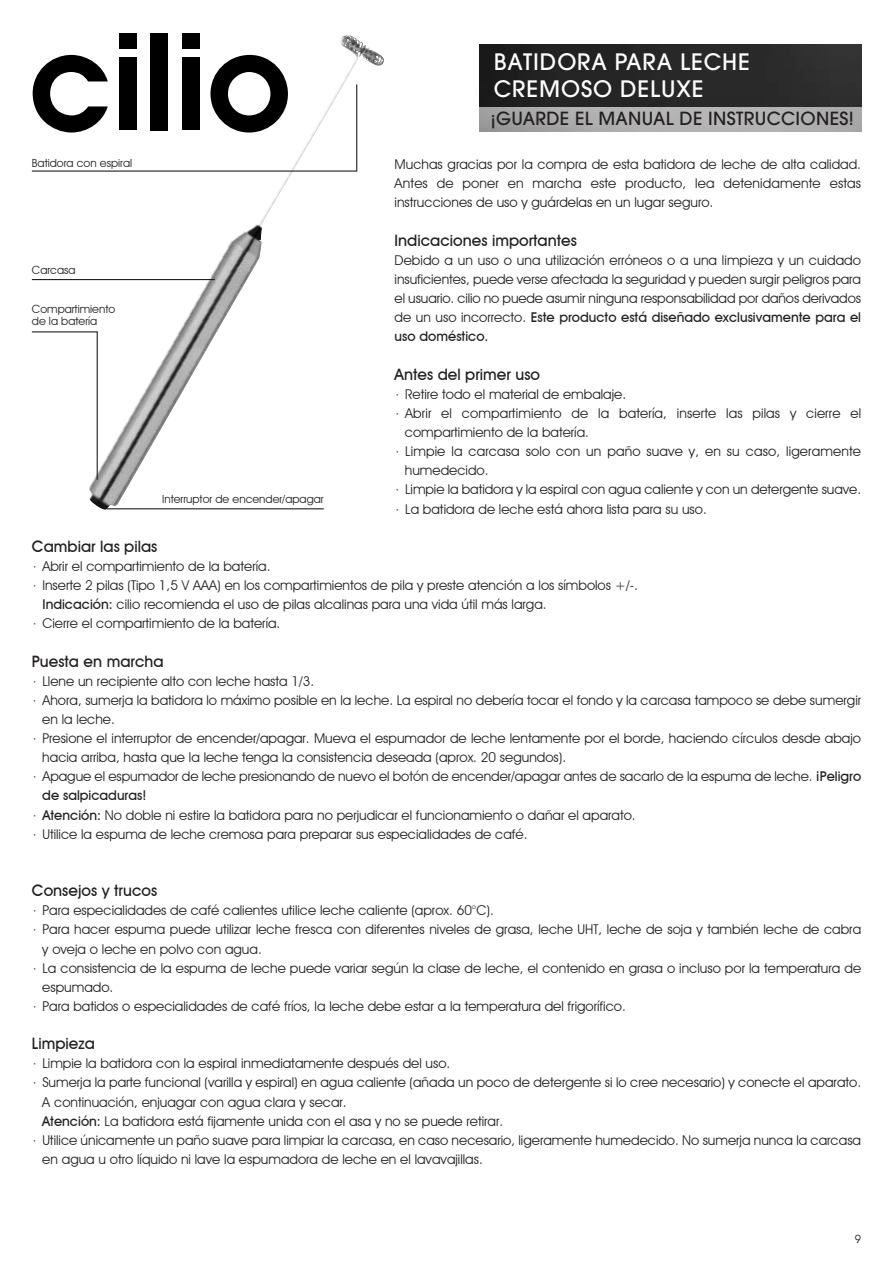
<style>
.page{position:relative;width:893px;height:1276px;background:#fff}
.page>*{position:absolute;margin:0;border:0;box-sizing:border-box;transform-origin:0 0}
.t1{font:500 22.5px "Avant Garde";letter-spacing:.04em;color:#fff}
.t2{font:500 18px "Avant Garde";letter-spacing:.02em;color:#231f20}
.t3{font:500 15.75px "Avant Garde IT Cby BT";color:#231f20}
.t4{font:13.5px/19.1px "Avant Garde IT Cby BT";color:#231f20}
.t5{font:11.25px/12.4px "Avant Garde IT Cby BT";color:#231f20}
.s1{font-weight:500}
</style>
<div class="page">
<svg style="left:33px;top:55px;width:55px;height:77px"></svg>
<img style="left:480px;top:106px;width:381px;height:25px">
<img style="left:480px;top:45px;width:381px;height:61px">
<img style="left:88px;top:33px;width:296px;height:477px">
<hr style="left:32px;top:170px;width:324px;height:2px;background:#231f20">
<hr style="left:107px;top:508px;width:217px;height:1px;background:#231f20">
<hr style="left:32px;top:331px;width:65px;height:1px;background:#231f20">
<hr style="left:97px;top:331px;width:1px;height:149px;background:#231f20">
<hr style="left:32px;top:279px;width:183px;height:1px;background:#231f20">
<hr style="left:356px;top:84px;width:1px;height:88px;background:#231f20">
<p class="t1" style="left:494px;top:53px;width:258px">BATIDORA PARA LECHE</p>
<p class="t1" style="left:494px;top:80px;width:211px">CREMOSO DELUXE</p>
<p class="t5" style="left:32px;top:157px;width:102px">Batidora con espiral</p>
<p class="t5" style="left:32px;top:264px;width:45px">Carcasa</p>
<p class="t5" style="left:32px;top:303px;width:85px">Compartimiento de la batería</p>
<p class="t5" style="left:162px;top:492px;width:163px">Interruptor de encender/apagar</p>
<p class="t2" style="left:491px;top:112px;width:365px">¡GUARDE EL MANUAL DE INSTRUCCIONES!</p>
<p class="t4" style="left:395px;top:155px;width:468px;text-align:justify">Muchas gracias por la compra de esta batidora de leche de alta calidad.<br>Antes de poner en marcha este producto, lea detenidamente estas instrucciones de uso y guárdelas en un lugar seguro.</p>
<p class="t3" style="left:395px;top:230px;width:184px">Indicaciones importantes</p>
<p class="t4" style="left:395px;top:250px;width:468px;text-align:justify">Debido a un uso o una utilización erróneos o a una limpieza y un cuidado insuficientes, puede verse afectada la seguridad y pueden surgir peligros para el usuario. cilio no puede asumir ninguna responsabilidad por daños derivados de un uso incorrecto. <span class="s1">Este producto está diseñado exclusivamente para el uso doméstico.</span></p>
<p class="t3" style="left:395px;top:364px;width:147px">Antes del primer uso</p>
<p class="t4" style="left:395px;top:384px;width:233px">⋅ Retire todo el material de embalaje.</p>
<p class="t4" style="left:405px;top:403px;width:458px;text-indent:-10px">⋅ Abrir el compartimiento de la batería, inserte las pilas y cierre el compartimiento de la batería.</p>
<p class="t4" style="left:405px;top:442px;width:458px;text-indent:-10px">⋅ Limpie la carcasa solo con un paño suave y, en su caso, ligeramente humedecido.</p>
<p class="t4" style="left:395px;top:480px;width:468px">⋅ Limpie la batidora y la espiral con agua caliente y con un detergente suave.</p>
<p class="t4" style="left:395px;top:499px;width:314px">⋅ La batidora de leche está ahora lista para su uso.</p>
<p class="t3" style="left:32px;top:536px;width:127px">Cambiar las pilas</p>
<p class="t4" style="left:32px;top:556px;width:240px">⋅ Abrir el compartimiento de la batería.</p>
<p class="t4" style="left:32px;top:575px;width:608px">⋅ Inserte 2 pilas (Tipo 1,5 V AAA) en los compartimientos de pila y preste atención a los símbolos +/-.</p>
<p class="t4" style="left:43px;top:594px;width:506px"><span class="s1">Indicación:</span> cilio recomienda el uso de pilas alcalinas para una vida útil más larga.</p>
<p class="t4" style="left:32px;top:614px;width:250px">⋅ Cierre el compartimiento de la batería.</p>
<p class="t3" style="left:32px;top:651px;width:133px">Puesta en marcha</p>
<p class="t4" style="left:32px;top:671px;width:284px">⋅ Llene un recipiente alto con leche hasta 1/3.</p>
<p class="t4" style="left:42px;top:690px;width:820px;text-indent:-10px">⋅ Ahora, sumerja la batidora lo máximo posible en la leche. La espiral no debería tocar el fondo y la carcasa tampoco se debe sumergir en la leche.</p>
<p class="t4" style="left:42px;top:728px;width:820px;text-indent:-10px">⋅ Presione el interruptor de encender/apagar. Mueva el espumador de leche lentamente por el borde, haciendo círculos desde abajo hacia arriba, hasta que la leche tenga la consistencia deseada (aprox. 20 segundos).</p>
<p class="t4" style="left:42px;top:767px;width:820px;text-indent:-10px">⋅ Apague el espumador de leche presionando de nuevo el botón de encender/apagar antes de sacarlo de la espuma de leche. <span class="s1">¡Peligro de salpicaduras!</span></p>
<p class="t4" style="left:32px;top:805px;width:605px">⋅ <span class="s1">Atención:</span> No doble ni estire la batidora para no perjudicar el funcionamiento o dañar el aparato.</p>
<p class="t4" style="left:32px;top:824px;width:497px">⋅ Utilice la espuma de leche cremosa para preparar sus especialidades de café.</p>
<p class="t3" style="left:32px;top:881px;width:127px">Consejos y trucos</p>
<p class="t4" style="left:32px;top:900px;width:463px">⋅ Para especialidades de café calientes utilice leche caliente (aprox. 60°C).</p>
<p class="t4" style="left:42px;top:920px;width:820px;text-indent:-10px">⋅ Para hacer espuma puede utilizar leche fresca con diferentes niveles de grasa, leche UHT, leche de soja y también leche de cabra y oveja o leche en polvo con agua.</p>
<p class="t4" style="left:42px;top:958px;width:820px;text-indent:-10px">⋅ La consistencia de la espuma de leche puede variar según la clase de leche, el contenido en grasa o incluso por la temperatura de espumado.</p>
<p class="t4" style="left:32px;top:996px;width:595px">⋅ Para batidos o especialidades de café fríos, la leche debe estar a la temperatura del frigorífico.</p>
<p class="t3" style="left:32px;top:1034px;width:65px">Limpieza</p>
<p class="t4" style="left:32px;top:1053px;width:420px">⋅ Limpie la batidora con la espiral inmediatamente después del uso.</p>
<p class="t4" style="left:42px;top:1073px;width:820px;text-indent:-10px">⋅ Sumerja la parte funcional (varilla y espiral) en agua caliente (añada un poco de detergente si lo cree necesario) y conecte el aparato.<br>A continuación, enjuagar con agua clara y secar.</p>
<p class="t4" style="left:42px;top:1111px;width:463px"><span class="s1">Atención:</span> La batidora está fijamente unida con el asa y no se puede retirar.</p>
<p class="t4" style="left:42px;top:1130px;width:820px;text-indent:-10px">⋅ Utilice únicamente un paño suave para limpiar la carcasa, en caso necesario, ligeramente humedecido. No sumerja nunca la carcasa en agua u otro líquido ni lave la espumadora de leche en el lavavajillas.</p>
<p class="t5" style="left:855px;top:1232px;width:8px">9</p>
</div>
